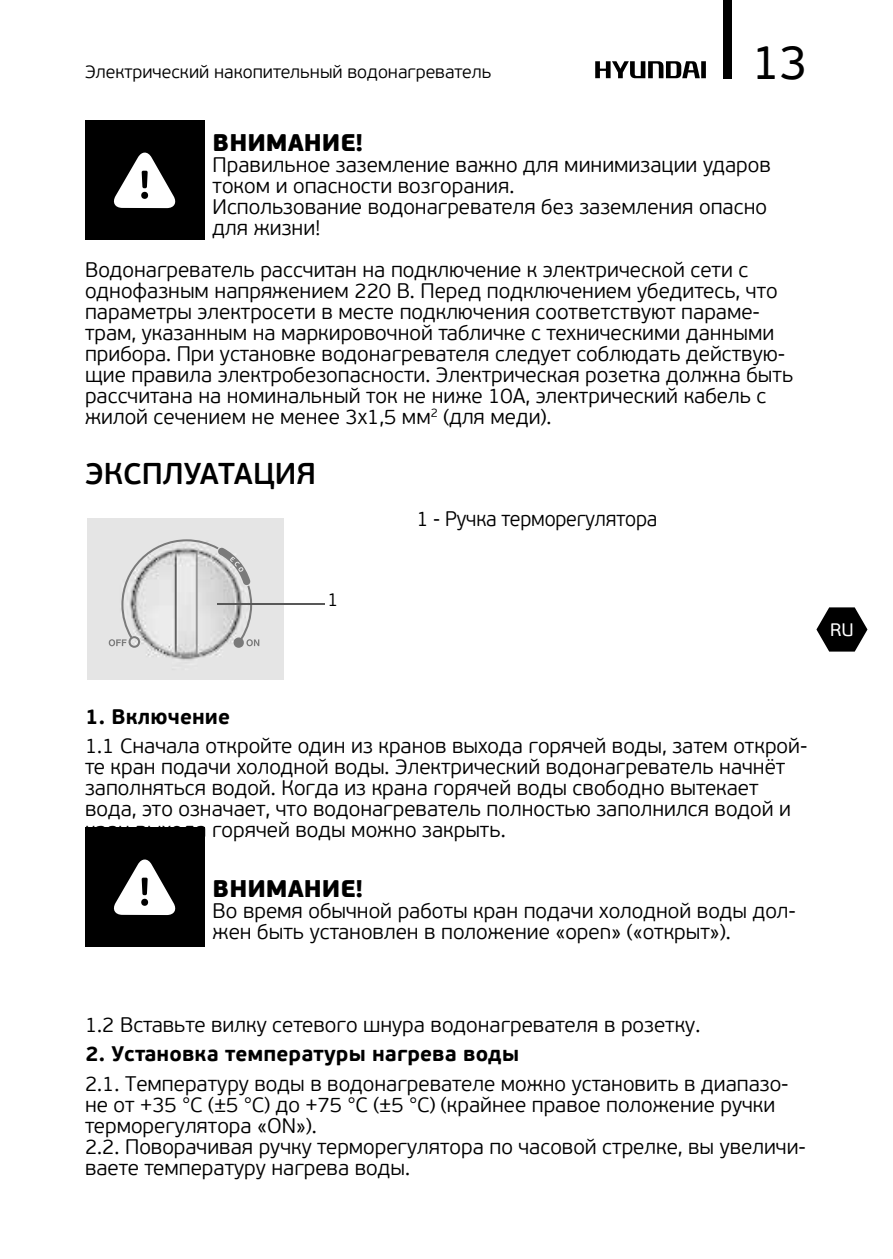
<style>
.page{position:relative;width:893px;height:1259px;background:#fff}
.page>*{position:absolute;margin:0;border:0;box-sizing:border-box;transform-origin:0 0}
.t1{font:48px "PF Beau Sans Pro";color:#000}
.t2{font:600 30px "PF Beau Sans Pro";color:#000}
.t3{font:900 24px "PF Beau Sans Pro";color:#000}
.t4{font:300 21px/21px "PF Beau Sans Pro";color:#000}
.t5{font:700 21px "PF Beau Sans Pro";letter-spacing:.005em;color:#000}
.t6{font:300 21px "PF Beau Sans Pro";color:#000;scale:.95 1}
.t7{font:300 18.6px "PF Beau Sans Pro";color:#000}
.t8{font:300 18px "PF Beau Sans Pro";color:#000}
.t9{font:18px "PF Beau Sans Pro";color:#fff}
</style>
<div class="page">
<div style="left:723px;top:0;width:8px;height:78px;background:#000"></div>
<svg style="left:816px;top:607px;width:51px;height:44px"></svg>
<svg style="left:595px;top:61px;width:111px;height:17px"></svg>
<div style="left:88px;top:518px;width:195px;height:161px;background:#e5e5e5"></div>
<div style="left:109px;top:639px;width:6px;height:7px;background:#7a7a7a;border-radius:50%"></div>
<svg style="left:110px;top:539px;width:149px;height:109px"></svg>
<div style="left:85px;top:827px;width:119px;height:120px;background:#000"></div>
<svg style="left:114px;top:859px;width:62px;height:56px"></svg>
<div style="left:85px;top:121px;width:119px;height:119px;background:#000"></div>
<svg style="left:114px;top:152px;width:62px;height:56px"></svg>
<hr style="left:217px;top:603px;width:108px;height:2px;background:#585858">
<p class="t8" style="left:85px;top:62px;width:408px">Электрический накопительный водонагреватель</p>
<h1 class="t1" style="left:752px;top:34px;width:58px">13</h1>
<p class="t3" style="left:213px;top:127px;width:152px">ВНИМАНИЕ!</p>
<p class="t4" style="left:213px;top:154px;width:560px">Правильное заземление важно для минимизации ударов током и опасности возгорания.<br>Использование водонагревателя без заземления опасно для жизни!</p>
<p class="t4" style="left:85px;top:259px;width:710px">Водонагреватель рассчитан на подключение к электрической сети с однофазным напряжением 220 В. Перед подключением убедитесь, что параметры электросети в месте подключения соответствуют параме&shy;трам, указанным на маркировочной табличке с техническими данными прибора. При установке водонагревателя следует соблюдать действую&shy;щие правила электробезопасности. Электрическая розетка должна быть рассчитана на номинальный ток не ниже 10А, электрический кабель с жилой сечением не менее 3х1,5 мм<sup>2</sup> (для меди).</p>
<h2 class="t2" style="left:85px;top:456px;width:233px">ЭКСПЛУАТАЦИЯ</h2>
<p class="t6" style="left:417px;top:507px;width:255px">1 - Ручка терморегулятора</p>
<p class="t7" style="left:327px;top:588px;width:12px">1</p>
<p class="t9" style="left:830px;top:620px;width:25px">RU</p>
<p class="t5" style="left:85px;top:703px;width:147px">1. Включение</p>
<p class="t4" style="left:85px;top:735px;width:724px">1.1 Сначала откройте один из кранов выхода горячей воды, затем открой&shy;те кран подачи холодной воды. Электрический водонагреватель начнёт заполняться водой. Когда из крана горячей воды свободно вытекает вода, это означает, что водонагреватель полностью заполнился водой и кран выхода горячей воды можно закрыть.</p>
<p class="t3" style="left:213px;top:873px;width:152px">ВНИМАНИЕ!</p>
<p class="t4" style="left:213px;top:900px;width:585px">Во время обычной работы кран подачи холодной воды дол&shy;жен быть установлен в положение «open» («открыт»).</p>
<p class="t4" style="left:85px;top:1014px;width:617px">1.2 Вставьте вилку сетевого шнура водонагревателя в розетку.</p>
<p class="t5" style="left:85px;top:1040px;width:436px">2. Установка температуры нагрева воды</p>
<p class="t4" style="left:85px;top:1073px;width:722px">2.1. Температуру воды в водонагревателе можно установить в диапазо&shy;не от +35 °С (±5 °С) до +75 °С (±5 °С) (крайнее правое положение ручки терморегулятора «ON»).<br>2.2. Поворачивая ручку терморегулятора по часовой стрелке, вы увеличи&shy;ваете температуру нагрева воды.</p>
</div>
